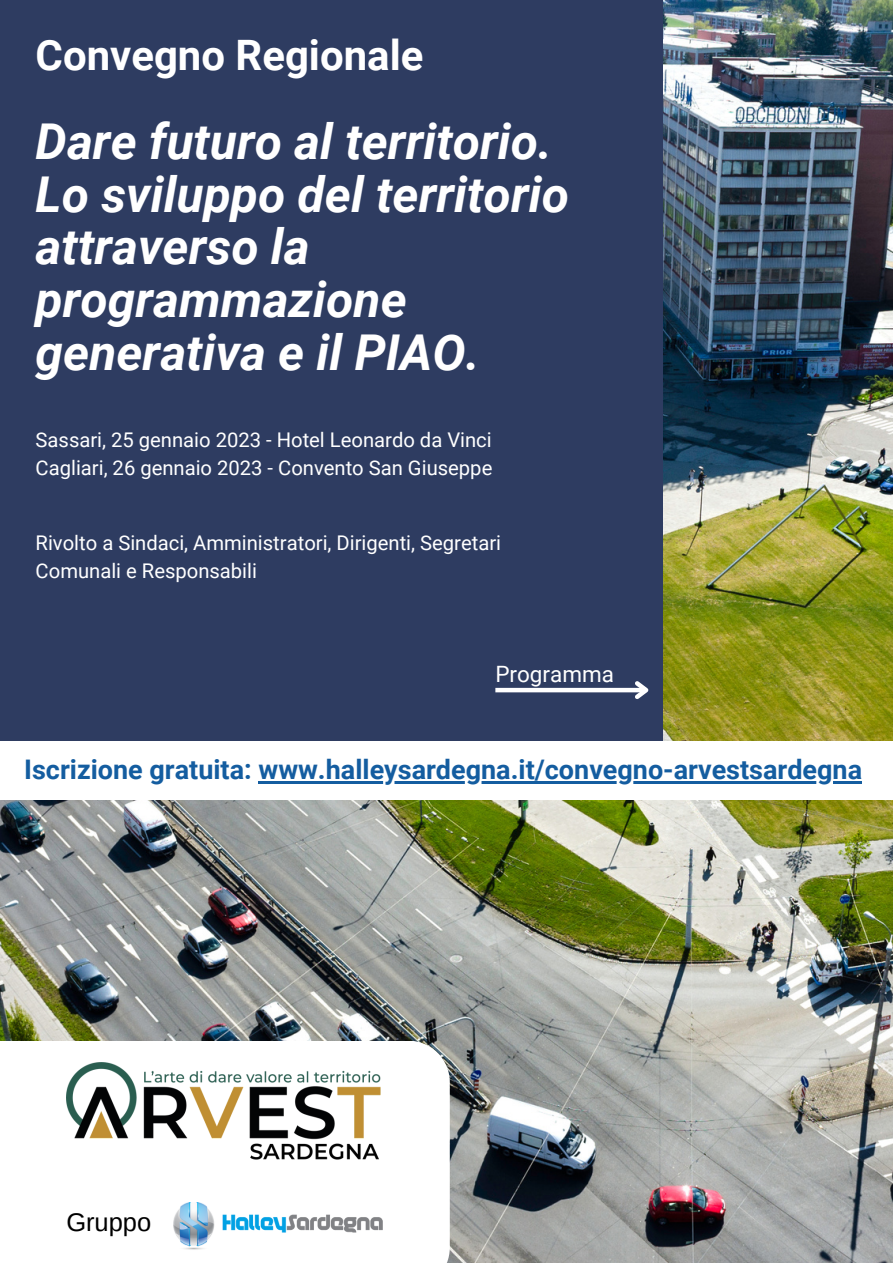
<style>
.page{position:relative;width:893px;height:1264px;background:#fff}
.page>*{position:absolute;margin:0;border:0;box-sizing:border-box;transform-origin:0 0}
.t1{font:italic 700 49.35px/52.8px "Roboto";color:#fff}
.t2{font:700 41.85px "Roboto";color:#fff}
.t3{font:700 27px "Roboto";color:#145da0}
.t4{font:25.5px "Arimo";color:#000}
.t5{font:22.5px "Roboto";color:#fff}
.t6{font:20.25px/28px "Roboto";color:#fff}
</style>
<div class="page">
<img style="left:0;top:0;width:892px;height:1262px">
<div style="left:0;top:0;width:662px;height:760px;background:#2e3c61"></div>
<hr style="left:495px;top:688px;width:151px;height:4px;background:#fff">
<svg style="left:630px;top:681px;width:19px;height:18px"></svg>
<svg style="left:0;top:1040px;width:449px;height:222px"></svg>
<div style="left:0;top:741px;width:892px;height:59px;background:#fff"></div>
<img style="left:66px;top:1062px;width:316px;height:102px">
<img style="left:173px;top:1202px;width:209px;height:48px">
<hr style="left:258px;top:781px;width:604px;height:2px;background:#145da0">
<h2 class="t2" style="left:36px;top:31px;width:389px">Convegno Regionale</h2>
<h1 class="t1" style="left:36px;top:115px;width:535px">Dare futuro al territorio.<br>Lo sviluppo del territorio attraverso la programmazione generativa e il PIAO.</h1>
<p class="t6" style="left:36px;top:426px;width:458px">Sassari, 25 gennaio 2023 - Hotel Leonardo da Vinci<br>Cagliari, 26 gennaio 2023 - Convento San Giuseppe</p>
<p class="t6" style="left:36px;top:529px;width:467px">Rivolto a Sindaci, Amministratori, Dirigenti, Segretari<br>Comunali e Responsabili</p>
<p class="t5" style="left:495px;top:661px;width:120px">Programma</p>
<h3 class="t3" style="left:24px;top:754px;width:839px">Iscrizione gratuita: www.halleysardegna.it/convegno-arvestsardegna</h3>
<p class="t4" style="left:66px;top:1208px;width:86px">Gruppo</p>
</div>
